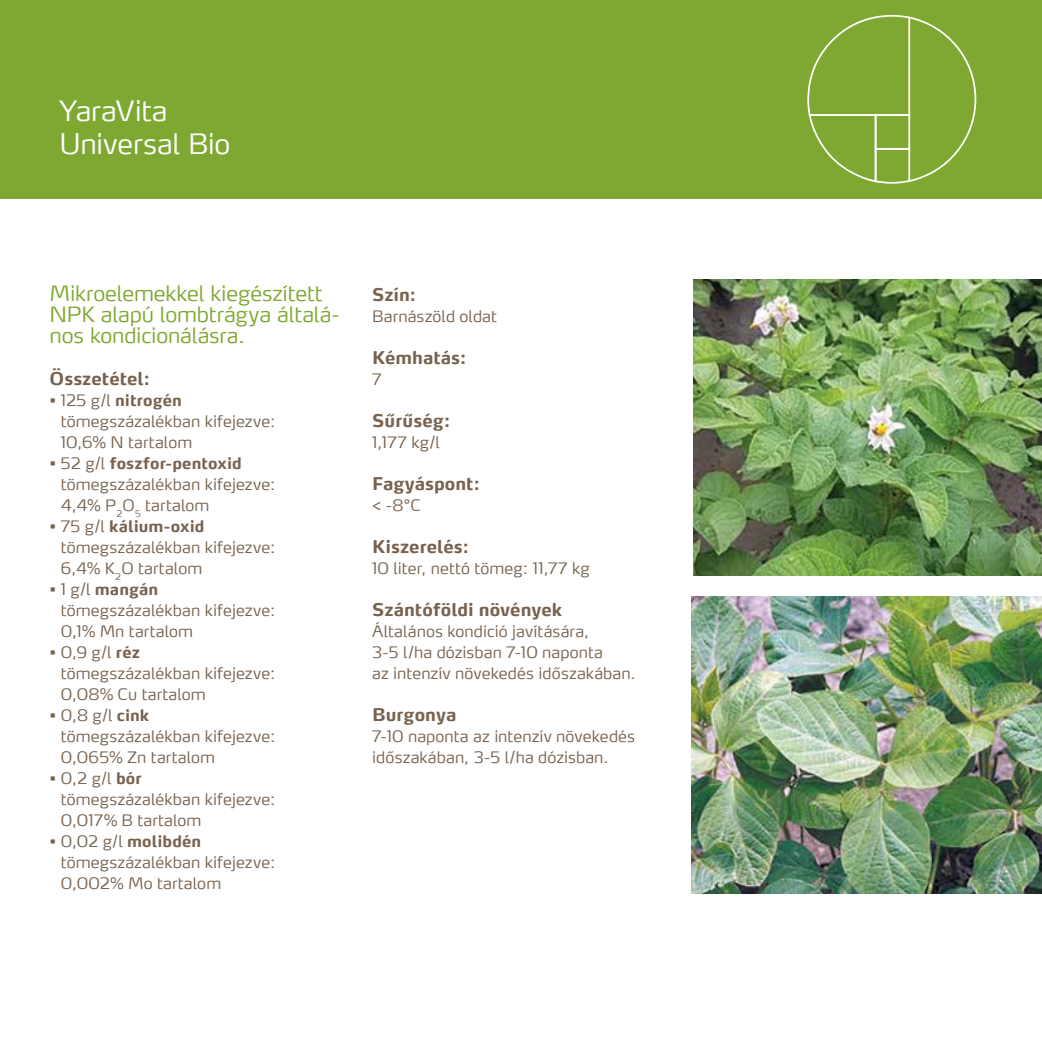
<style>
.page{position:relative;width:1042px;height:1042px;background:#fff}
.page>*{position:absolute;margin:0;border:0;box-sizing:border-box;transform-origin:0 0}
.t1{font:300 28px/33.6px "Max CELF";letter-spacing:-.01em;color:#fff}
.t2{font:300 21px/21px "Max CELF";letter-spacing:-.01em;color:#7ea831}
.t3{font:700 17.5px "Max CELF";color:#77624f}
.t4{font:300 15.75px/21px "Max CELF";letter-spacing:.005em;color:#77624f}
.s1{font-weight:700}
</style>
<div class="page">
<div style="left:0;top:0;width:1042px;height:198px;background:#7ea831"></div>
<svg style="left:807px;top:14px;width:170px;height:170px"></svg>
<img style="left:693px;top:279px;width:349px;height:296px">
<img style="left:691px;top:597px;width:351px;height:296px">
<h1 class="t1" style="left:60px;top:93px;width:172px">YaraVita<br>Universal Bio</h1>
<h2 class="t2" style="left:50px;top:283px;width:292px">Mikroelemekkel kiegészített<br>NPK alapú lombtrágya általá&shy;nos kondicionálásra.</h2>
<p class="t3" style="left:50px;top:368px;width:102px">Összetétel:</p>
<p class="t4" style="left:61px;top:390px;width:216px;text-indent:-11px">• 125 g/l <span class="s1">nitrogén </span>tömegszázalékban kifejezve:<br>10,6% N tartalom</p>
<p class="t4" style="left:61px;top:453px;width:216px;text-indent:-11px">• 52 g/l <span class="s1">foszfor-pentoxid </span>tömegszázalékban kifejezve:<br>4,4% P<sub>2</sub>O<sub>5</sub> tartalom</p>
<p class="t4" style="left:61px;top:516px;width:216px;text-indent:-11px">• 75 g/l <span class="s1">kálium-oxid </span>tömegszázalékban kifejezve:<br>6,4% K<sub>2</sub>O tartalom</p>
<p class="t4" style="left:61px;top:579px;width:216px;text-indent:-11px">• 1 g/l <span class="s1">mangán </span>tömegszázalékban kifejezve:<br>0,1% Mn tartalom</p>
<p class="t4" style="left:61px;top:642px;width:216px;text-indent:-11px">• 0,9 g/l <span class="s1">réz </span>tömegszázalékban kifejezve:<br>0,08% Cu tartalom</p>
<p class="t4" style="left:61px;top:705px;width:216px;text-indent:-11px">• 0,8 g/l <span class="s1">cink </span>tömegszázalékban kifejezve:<br>0,065% Zn tartalom</p>
<p class="t4" style="left:61px;top:768px;width:216px;text-indent:-11px">• 0,2 g/l <span class="s1">bór </span>tömegszázalékban kifejezve:<br>0,017% B tartalom</p>
<p class="t4" style="left:61px;top:831px;width:216px;text-indent:-11px">• 0,02 g/l <span class="s1">molibdén </span>tömegszázalékban kifejezve:<br>0,002% Mo tartalom</p>
<p class="t3" style="left:372px;top:284px;width:46px">Szín:</p>
<p class="t4" style="left:372px;top:306px;width:126px">Barnászöld oldat</p>
<p class="t3" style="left:372px;top:347px;width:96px">Kémhatás:</p>
<p class="t4" style="left:372px;top:369px;width:11px">7</p>
<p class="t3" style="left:372px;top:410px;width:80px">Sűrűség:</p>
<p class="t4" style="left:372px;top:432px;width:69px">1,177 kg/l</p>
<p class="t3" style="left:372px;top:473px;width:110px">Fagyáspont:</p>
<p class="t4" style="left:372px;top:495px;width:50px">&lt; -8°C</p>
<p class="t3" style="left:372px;top:536px;width:99px">Kiszerelés:</p>
<p class="t4" style="left:372px;top:558px;width:219px">10 liter, nettó tömeg: 11,77 kg</p>
<p class="t3" style="left:372px;top:599px;width:192px">Szántóföldi növények</p>
<p class="t4" style="left:372px;top:621px;width:265px">Általános kondíció javítására,<br>3-5 l/ha dózisban 7-10 naponta<br>az intenzív növekedés időszakában.</p>
<p class="t3" style="left:372px;top:704px;width:86px">Burgonya</p>
<p class="t4" style="left:372px;top:726px;width:265px">7-10 naponta az intenzív növekedés időszakában, 3-5 l/ha dózisban.</p>
</div>
